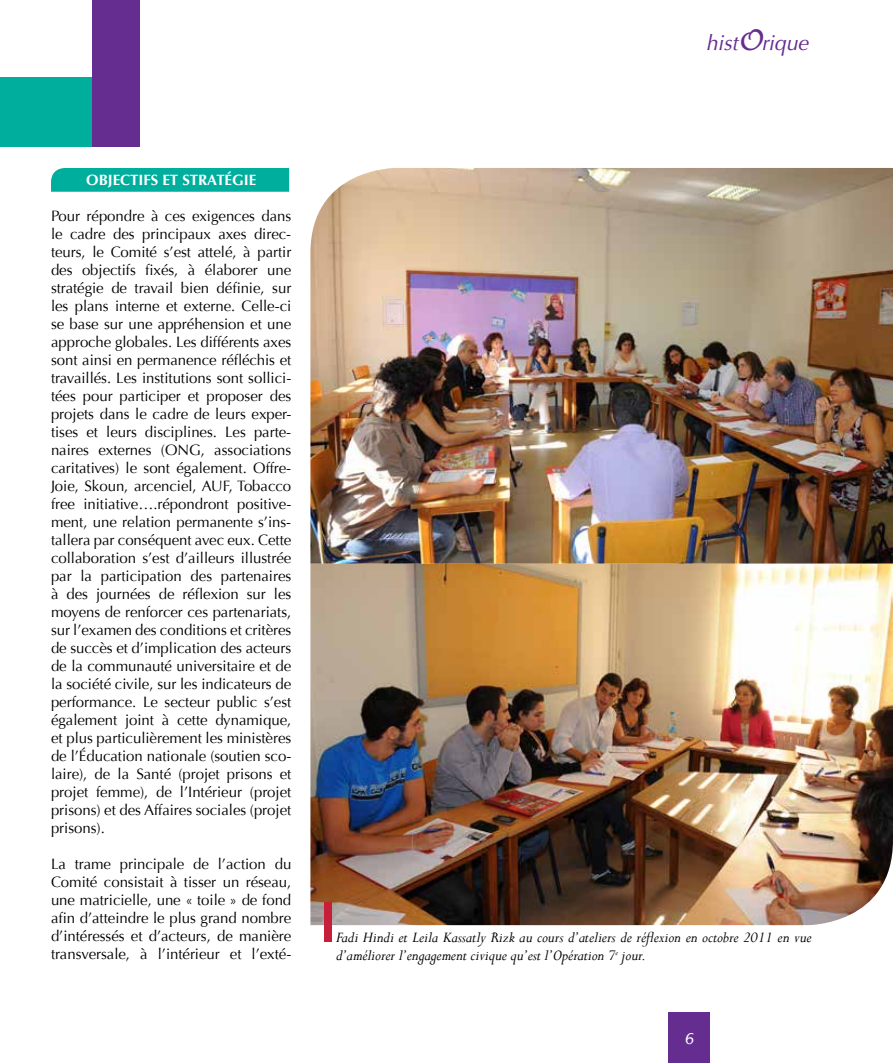
<style>
.page{position:relative;width:893px;height:1063px;background:#fff}
.page>*{position:absolute;margin:0;border:0;box-sizing:border-box;transform-origin:0 0}
.t1{font:italic 21.3px "Optima";color:#662d91}
.t2{font:italic 16.5px/18.1px "Perpetua";letter-spacing:-.005em;color:#000}
.t3{font:15px/18px "Optima";letter-spacing:-.005em;color:#000;text-align:justify}
.t4{font:700 15px "Optima";letter-spacing:-.005em;color:#fff}
.t5{font:italic 15px "Lucida Handwriting";color:#fff}
.s1{font-family:"Lucida Handwriting";font-size:28.5px}
</style>
<div class="page">
<div style="left:0;top:77px;width:92px;height:70px;background:#00ae9d"></div>
<div style="left:92px;top:0;width:48px;height:147px;background:#662d91"></div>
<div style="left:668px;top:1012px;width:42px;height:51px;background:#662d91"></div>
<div style="left:51px;top:168px;width:238px;height:24px;background:#00ae9d"></div>
<img style="left:310px;top:168px;width:583px;height:757px">
<div style="left:324px;top:902px;width:7px;height:39px;background:#c71f3a"></div>
<h1 class="t1" style="left:706px;top:30px;width:104px">hist<span class="s1">O</span>rique</h1>
<p class="t4" style="left:86px;top:171px;width:171px">OBJECTI FS ET STRATÉGI E</p>
<p class="t3" style="left:51px;top:207px;width:242px">Pour répondre à ces exigences dans le cadre des principaux axes direc&shy;teurs, le Comité s’est attelé, à partir des objectifs fixés, à élaborer une stratégie de travail bien définie, sur les plans interne et externe. Celle-ci se base sur une appréhension et une approche globales. Les différents axes sont ainsi en permanence réfléchis et travaillés. Les institutions sont sollici&shy;tées pour participer et proposer des projets dans le cadre de leurs exper&shy;tises et leurs disciplines. Les parte&shy;naires externes (ONG, associations caritatives) le sont également. Offre-Joie, Skoun, arcenciel, AUF, Tobacco free initiative….répondront positive&shy;ment, une relation permanente s’ins&shy;tallera par conséquent avec eux. Cette collaboration s’est d’ailleurs illustrée par la participation des partenaires à des journées de réflexion sur les moyens de renforcer ces partenariats, sur l’examen des conditions et critères de succès et d’implication des acteurs de la communauté universitaire et de la société civile, sur les indicateurs de performance. Le secteur public s’est également joint à cette dynamique, et plus particulièrement les ministères de l’Éducation nationale (soutien sco&shy;laire), de la Santé (projet prisons et projet femme), de l’Intérieur (projet prisons) et des Affaires sociales (projet prisons).</p>
<p class="t3" style="left:51px;top:855px;width:242px">La trame principale de l’action du Comité consistait à tisser un réseau, une matricielle, une « toile » de fond afin d’atteindre le plus grand nombre d’intéressés et d’acteurs, de manière transversale, à l’intérieur et l’exté-</p>
<p class="t2" style="left:336px;top:928px;width:477px">Fadi Hindi et Leila Kassatly Rizk au cours d’ateliers de réflexion en octobre 2011 en vue d’améliorer l’engagement civique qu’est l’Opération 7<sup>e</sup> jour.</p>
<p class="t5" style="left:684px;top:1030px;width:12px">6</p>
</div>
